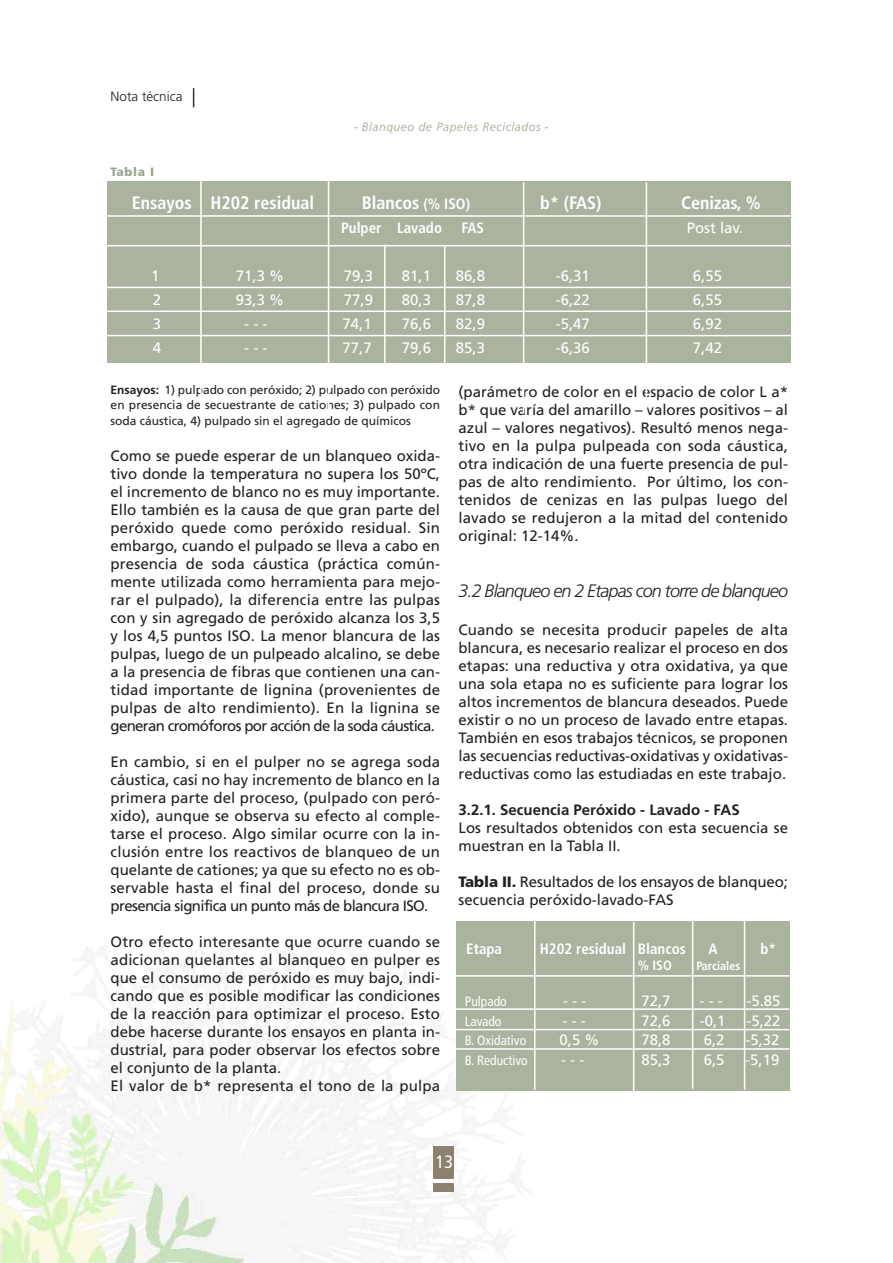
<style>
.page{position:relative;width:893px;height:1263px;background:#fff}
.page>*{position:absolute;margin:0;border:0;box-sizing:border-box;transform-origin:0 0}
.t1{font:700 condensed 18px "Frutiger";color:#fff}
.t2{font:italic 300 18px "Frutiger";letter-spacing:-.05em;color:#222121}
.t3{font:condensed 18px "Frutiger";color:#fff}
.t4{font:15px/18px "Frutiger";color:#222121;text-align:justify}
.t5{font:15px "Frutiger";color:#fff}
.t6{font:700 condensed 15px "Frutiger";color:#fff}
.t7{font:700 15px "Frutiger";color:#222121}
.t8{font:condensed 13.5px "Frutiger";color:#fff}
.t9{font:300 13.5px "Frutiger";color:#222121}
.t10{font:700 condensed 13.5px "Frutiger";color:#fff}
.t11{font:12px/14.4px "Frutiger";color:#222121}
.t12{font:italic 300 12px "Frutiger";letter-spacing:.05em;color:#96a78e}
.t13{font:700 condensed 12px "Frutiger";color:#fff}
.t14{font:900 12px "Frutiger";letter-spacing:.05em;color:#96a78e}
.s1{font-size:15px}
.s2{font-weight:700}
.s3{font-weight:900}
</style>
<div class="page">
<img style="left:0;top:946px;width:533px;height:317px">
<div style="left:456px;top:921px;width:333px;height:169px;background:#aab39e"></div>
<hr style="left:454px;top:1008px;width:336px;height:2px;background:#fff">
<hr style="left:454px;top:1029px;width:336px;height:1px;background:#fff">
<hr style="left:454px;top:1048px;width:336px;height:2px;background:#fff">
<hr style="left:454px;top:975px;width:336px;height:2px;background:#fff">
<div style="left:108px;top:182px;width:683px;height:181px;background:#aab39e"></div>
<hr style="left:106px;top:215px;width:685px;height:2px;background:#fff">
<hr style="left:106px;top:287px;width:685px;height:1px;background:#fff">
<hr style="left:106px;top:311px;width:685px;height:1px;background:#fff">
<hr style="left:106px;top:335px;width:685px;height:1px;background:#fff">
<hr style="left:106px;top:245px;width:685px;height:1px;background:#fff">
<hr style="left:200px;top:181px;width:2px;height:231px;background:#fff">
<hr style="left:328px;top:181px;width:1px;height:231px;background:#fff">
<hr style="left:523px;top:182px;width:1px;height:232px;background:#fff">
<hr style="left:646px;top:182px;width:1px;height:232px;background:#fff">
<hr style="left:384px;top:244px;width:2px;height:119px;background:#fff">
<hr style="left:444px;top:247px;width:1px;height:118px;background:#fff">
<hr style="left:534px;top:921px;width:1px;height:169px;background:#fff">
<hr style="left:633px;top:922px;width:1px;height:169px;background:#fff">
<hr style="left:692px;top:920px;width:1px;height:169px;background:#fff">
<hr style="left:744px;top:921px;width:1px;height:169px;background:#fff">
<svg style="left:193px;top:88px;width:1px;height:19px"></svg>
<div style="left:434px;top:1146px;width:20px;height:33px;background:#8b816f"></div>
<div style="left:434px;top:1183px;width:20px;height:8px;background:#8b816f"></div>
<p class="t9" style="left:111px;top:91px;width:73px">Nota técnica</p>
<p class="t14" style="left:111px;top:167px;width:45px">Tabla I</p>
<p class="t12" style="left:354px;top:122px;width:196px">- Blanqueo de Papeles Reciclados -</p>
<p class="t1" style="left:132px;top:195px;width:184px">Ensayos H202 residual</p>
<p class="t1" style="left:362px;top:195px;width:110px">Blancos <span class="s1">(% ISO)</span></p>
<p class="t1" style="left:540px;top:195px;width:63px">b* (FAS)</p>
<p class="t1" style="left:681px;top:195px;width:81px">Cenizas, %</p>
<p class="t6" style="left:341px;top:222px;width:102px">Pulper Lavado</p>
<p class="t6" style="left:462px;top:222px;width:24px">FAS</p>
<p class="t5" style="left:687px;top:222px;width:58px">Post lav.</p>
<p class="t5" style="left:151px;top:270px;width:10px">1</p>
<p class="t5" style="left:236px;top:270px;width:50px">71,3 %</p>
<p class="t5" style="left:344px;top:270px;width:31px">79,3</p>
<p class="t5" style="left:402px;top:270px;width:31px">81,1</p>
<p class="t5" style="left:456px;top:270px;width:31px">86,8</p>
<p class="t5" style="left:556px;top:270px;width:36px">-6,31</p>
<p class="t5" style="left:693px;top:270px;width:31px">6,55</p>
<p class="t5" style="left:153px;top:294px;width:10px">2</p>
<p class="t5" style="left:236px;top:294px;width:50px">93,3 %</p>
<p class="t5" style="left:344px;top:294px;width:31px">77,9</p>
<p class="t5" style="left:402px;top:294px;width:31px">80,3</p>
<p class="t5" style="left:456px;top:294px;width:31px">87,8</p>
<p class="t5" style="left:556px;top:294px;width:36px">-6,22</p>
<p class="t5" style="left:693px;top:294px;width:31px">6,55</p>
<p class="t5" style="left:153px;top:318px;width:10px">3</p>
<p class="t5" style="left:244px;top:318px;width:25px">- - -</p>
<p class="t5" style="left:343px;top:318px;width:31px">74,1</p>
<p class="t5" style="left:402px;top:318px;width:31px">76,6</p>
<p class="t5" style="left:456px;top:318px;width:31px">82,9</p>
<p class="t5" style="left:556px;top:318px;width:36px">-5,47</p>
<p class="t5" style="left:693px;top:318px;width:31px">6,92</p>
<p class="t5" style="left:153px;top:342px;width:10px">4</p>
<p class="t5" style="left:244px;top:342px;width:25px">- - -</p>
<p class="t5" style="left:343px;top:342px;width:31px">77,7</p>
<p class="t5" style="left:402px;top:342px;width:31px">79,6</p>
<p class="t5" style="left:456px;top:342px;width:31px">85,3</p>
<p class="t5" style="left:556px;top:342px;width:36px">-6,36</p>
<p class="t5" style="left:693px;top:342px;width:31px">7,42</p>
<p class="t11" style="left:111px;top:384px;width:331px"><span class="s2">Ensayos:</span> 1) pulpado con peróxido; 2) pulpado con peróxido en presencia de secuestrante de cationes; 3) pulpado con</p>
<p class="t11" style="left:111px;top:415px;width:302px">soda cáustica, 4) pulpado sin el agregado de químicos</p>
<p class="t4" style="left:111px;top:448px;width:331px">Como se puede esperar de un blanqueo oxida&shy;tivo donde la temperatura no supera los 50ºC, el incremento de blanco no es muy importante.<br>Ello también es la causa de que gran parte del peróxido quede como peróxido residual. Sin embargo, cuando el pulpado se lleva a cabo en presencia de soda cáustica (práctica común&shy;mente utilizada como herramienta para mejo&shy;rar el pulpado), la diferencia entre las pulpas con y sin agregado de peróxido alcanza los 3,5 y los 4,5 puntos ISO. La menor blancura de las pulpas, luego de un pulpeado alcalino, se debe a la presencia de fibras que contienen una can&shy;tidad importante de lignina (provenientes de pulpas de alto rendimiento). En la lignina se generan cromóforos por acción de la soda cáustica.</p>
<p class="t4" style="left:111px;top:754px;width:331px">En cambio, si en el pulper no se agrega soda cáustica, casi no hay incremento de blanco en la primera parte del proceso, (pulpado con peró&shy;xido), aunque se observa su efecto al comple&shy;tarse el proceso. Algo similar ocurre con la in&shy;clusión entre los reactivos de blanqueo de un quelante de cationes; ya que su efecto no es ob&shy;servable hasta el final del proceso, donde su presencia significa un punto más de blancura ISO.</p>
<p class="t4" style="left:111px;top:934px;width:331px;text-align:left">Otro efecto interesante que ocurre cuando se adicionan quelantes al blanqueo en pulper es que el consumo de peróxido es muy bajo, indi&shy;cando que es posible modificar las condiciones de la reacción para optimizar el proceso. Esto debe hacerse durante los ensayos en planta in&shy;dustrial, para poder observar los efectos sobre el conjunto de la planta.<br>El valor de b* representa el tono de la pulpa</p>
<p class="t4" style="left:458px;top:384px;width:331px">(parámetro de color en el espacio de color L a* b* que varía del amarillo – valores positivos – al azul – valores negativos). Resultó menos nega&shy;tivo en la pulpa pulpeada con soda cáustica, otra indicación de una fuerte presencia de pul&shy;pas de alto rendimiento. Por último, los con&shy;tenidos de cenizas en las pulpas luego del lavado se redujeron a la mitad del contenido original: 12-14%.</p>
<p class="t2" style="left:458px;top:584px;width:331px">3.2 Blanqueo en 2 Etapas con torre de blanqueo</p>
<p class="t4" style="left:458px;top:622px;width:331px">Cuando se necesita producir papeles de alta blancura, es necesario realizar el proceso en dos etapas: una reductiva y otra oxidativa, ya que una sola etapa no es suficiente para lograr los altos incrementos de blancura deseados. Puede existir o no un proceso de lavado entre etapas.<br>También en esos trabajos técnicos, se proponen las secuencias reductivas-oxidativas y oxidativas&shy;reductivas como las estudiadas en este trabajo.</p>
<p class="t7" style="left:458px;top:803px;width:283px">3.2.1. Secuencia Peróxido - Lavado - FAS</p>
<p class="t4" style="left:458px;top:820px;width:331px">Los resultados obtenidos con esta secuencia se muestran en la Tabla II.</p>
<p class="t4" style="left:458px;top:874px;width:331px"><span class="s3">Tabla II.</span> Resultados de los ensayos de blanqueo; secuencia peróxido-lavado-FAS</p>
<p class="t6" style="left:466px;top:942px;width:37px">Etapa</p>
<p class="t6" style="left:540px;top:942px;width:148px">H202 residual Blancos</p>
<p class="t6" style="left:708px;top:942px;width:11px">A</p>
<p class="t6" style="left:760px;top:942px;width:17px">b*</p>
<p class="t10" style="left:638px;top:960px;width:36px">% ISO</p>
<p class="t13" style="left:696px;top:961px;width:45px">Parciales</p>
<p class="t8" style="left:465px;top:996px;width:43px">Pulpado</p>
<p class="t5" style="left:563px;top:995px;width:25px">- - -</p>
<p class="t5" style="left:641px;top:995px;width:31px">72,7</p>
<p class="t5" style="left:699px;top:995px;width:25px">- - -</p>
<p class="t5" style="left:746px;top:995px;width:36px">-5.85</p>
<p class="t8" style="left:465px;top:1015px;width:38px">Lavado</p>
<p class="t5" style="left:562px;top:1014px;width:25px">- - -</p>
<p class="t5" style="left:641px;top:1014px;width:31px">72,6</p>
<p class="t5" style="left:700px;top:1014px;width:27px">-0,1</p>
<p class="t5" style="left:746px;top:1014px;width:36px">-5,22</p>
<p class="t8" style="left:465px;top:1035px;width:63px">B. Oxidativo</p>
<p class="t5" style="left:559px;top:1034px;width:42px">0,5 %</p>
<p class="t5" style="left:641px;top:1034px;width:31px">78,8</p>
<p class="t5" style="left:704px;top:1034px;width:22px">6,2</p>
<p class="t5" style="left:745px;top:1034px;width:36px">-5,32</p>
<p class="t8" style="left:465px;top:1054px;width:64px">B. Reductivo</p>
<p class="t5" style="left:561px;top:1053px;width:25px">- - -</p>
<p class="t5" style="left:641px;top:1053px;width:31px">85,3</p>
<p class="t5" style="left:704px;top:1053px;width:22px">6,5</p>
<p class="t5" style="left:745px;top:1053px;width:36px">-5,19</p>
<p class="t3" style="left:436px;top:1154px;width:19px">13</p>
</div>
